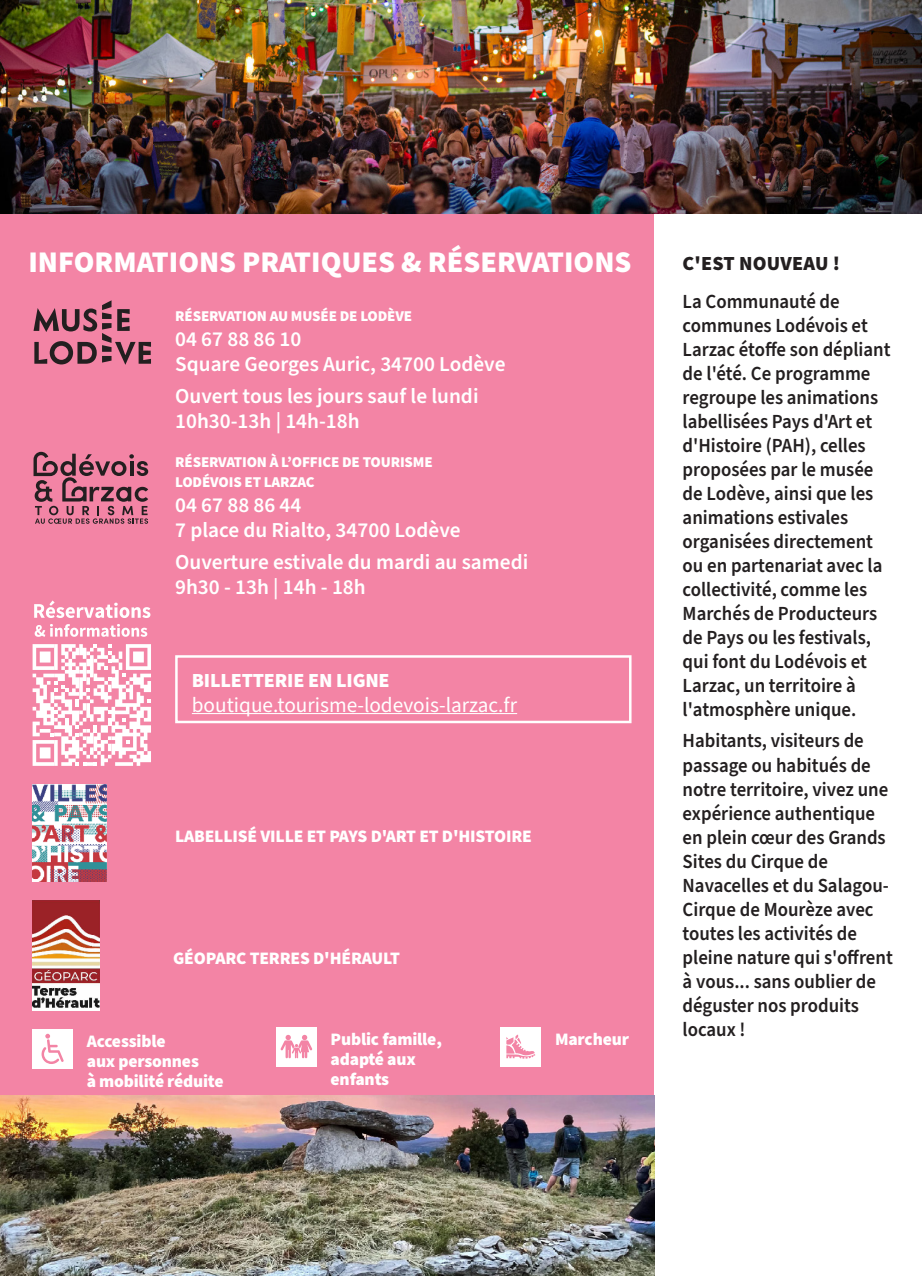
<style>
.page{position:relative;width:922px;height:1276px;background:#fff}
.page>*{position:absolute;margin:0;border:0;box-sizing:border-box;transform-origin:0 0}
.TITRE_NIVEAU_1{font:900 30px "Source Sans Pro";color:#fff}
.TEXTE_COURANT{font:600 21.25px "Source Sans Pro";color:#fff}
.TEXTE_COURANT-2{font:21.25px "Source Sans Pro";color:#fff}
.texte_reserve{font:600 20px/24px "Source Sans Pro";color:#231f20;scale:.94 1}
.CREDITS{font:900 20px "Source Sans Pro";letter-spacing:-.01em;color:#fff}
.SOUS_TITRE{font:900 20px "Source Sans Pro";letter-spacing:.01em;color:#231f20}
.CREDITS-2{font:900 17.5px "Source Sans Pro";letter-spacing:-.01em;color:#fff}
.CREDITS-3{font:900 15px/20px "Source Sans Pro";letter-spacing:-.01em;color:#fff}
</style>
<div class="page">
<div style="left:0;top:0;width:918px;height:1276px;background:#f384a5"></div>
<div style="left:654px;top:28px;width:267px;height:1248px;background:#fff"></div>
<hr style="left:192px;top:713px;width:325px;height:1px;background:#fff">
<div style="left:175px;top:655px;width:456px;height:68px;border:2px solid #fff"></div>
<svg style="left:34px;top:300px;width:117px;height:65px"></svg>
<svg style="left:34px;top:600px;width:116px;height:18px"></svg>
<svg style="left:35px;top:624px;width:112px;height:13px"></svg>
<svg style="left:33px;top:644px;width:118px;height:122px"></svg>
<img style="left:33px;top:784px;width:73px;height:98px">
<img style="left:0;top:0;width:921px;height:213px">
<div style="left:33px;top:1029px;width:40px;height:39px;background:#fff"></div>
<svg style="left:41px;top:1033px;width:23px;height:31px"></svg>
<div style="left:276px;top:1026px;width:40px;height:40px;background:#fff"></div>
<svg style="left:280px;top:1035px;width:32px;height:23px"></svg>
<div style="left:500px;top:1026px;width:40px;height:40px;background:#fff"></div>
<svg style="left:506px;top:1034px;width:29px;height:24px"></svg>
<img style="left:0;top:1095px;width:654px;height:181px">
<svg style="left:34px;top:452px;width:114px;height:72px"></svg>
<img style="left:33px;top:900px;width:66px;height:110px">
<p class="TITRE_NIVEAU_1" style="left:28px;top:241px;width:604px">INFORMATIONS PRATIQUES &amp; RÉSERVATIONS</p>
<p class="CREDITS-3" style="left:175px;top:306px;width:238px">RÉSERVATION AU MUSÉE DE LODÈVE</p>
<p class="TEXTE_COURANT" style="left:175px;top:324px;width:128px">04 67 88 86 10</p>
<p class="TEXTE_COURANT" style="left:175px;top:349px;width:332px">Square Georges Auric, 34700 Lodève</p>
<p class="TEXTE_COURANT" style="left:175px;top:382px;width:305px">Ouvert tous les jours sauf le lundi</p>
<p class="TEXTE_COURANT" style="left:175px;top:407px;width:186px">10h30-13h | 14h-18h</p>
<p class="CREDITS-3" style="left:175px;top:452px;width:259px">RÉSERVATION À L’OFFICE DE TOURISME<br>LODÉVOIS ET LARZAC</p>
<p class="TEXTE_COURANT" style="left:175px;top:491px;width:128px">04 67 88 86 44</p>
<p class="TEXTE_COURANT" style="left:175px;top:516px;width:287px">7 place du Rialto, 34700 Lodève</p>
<p class="TEXTE_COURANT" style="left:175px;top:548px;width:354px">Ouverture estivale du mardi au samedi</p>
<p class="TEXTE_COURANT" style="left:175px;top:573px;width:192px">9h30 - 13h | 14h - 18h</p>
<p class="CREDITS" style="left:192px;top:666px;width:199px">BILLETTERIE EN LIGNE</p>
<p class="TEXTE_COURANT-2" style="left:192px;top:690px;width:327px">boutique.tourisme-lodevois-larzac.fr</p>
<p class="CREDITS-2" style="left:175px;top:824px;width:358px">LABELLISÉ VILLE ET PAYS D'ART ET D'HISTOIRE</p>
<p class="CREDITS-2" style="left:173px;top:946px;width:228px">GÉOPARC TERRES D'HÉRAULT</p>
<p class="CREDITS-2" style="left:87px;top:1029px;width:80px">Accessible</p>
<p class="CREDITS-2" style="left:87px;top:1049px;width:114px">aux personnes</p>
<p class="CREDITS-2" style="left:87px;top:1069px;width:138px">à mobilité réduite</p>
<p class="CREDITS-2" style="left:330px;top:1026px;width:113px">Public famille,</p>
<p class="CREDITS-2" style="left:330px;top:1046px;width:87px">adapté aux</p>
<p class="CREDITS-2" style="left:330px;top:1066px;width:60px">enfants</p>
<p class="CREDITS-2" style="left:555px;top:1026px;width:75px">Marcheur</p>
<p class="SOUS_TITRE" style="left:682px;top:250px;width:159px">C'EST NOUVEAU !</p>
<p class="texte_reserve" style="left:682px;top:290px;width:223px">La Communauté de communes Lodévois et<br>Larzac étoffe son dépliant de l'été. Ce programme regroupe les animations labellisées Pays d'Art et d'Histoire (PAH), celles proposées par le musée de Lodève, ainsi que les animations estivales organisées directement ou en partenariat avec la collectivité, comme les<br>Marchés de Producteurs de Pays ou les festivals, qui font du Lodévois et<br>Larzac, un territoire à l'atmosphère unique.</p>
<p class="texte_reserve" style="left:682px;top:729px;width:225px">Habitants, visiteurs de passage ou habitués de notre territoire, vivez une expérience authentique en plein cœur des Grands<br>Sites du Cirque de<br>Navacelles et du Salagou-<br>Cirque de Mourèze avec toutes les activités de pleine nature qui s'offrent à vous... sans oublier de déguster nos produits locaux !</p>
</div>
